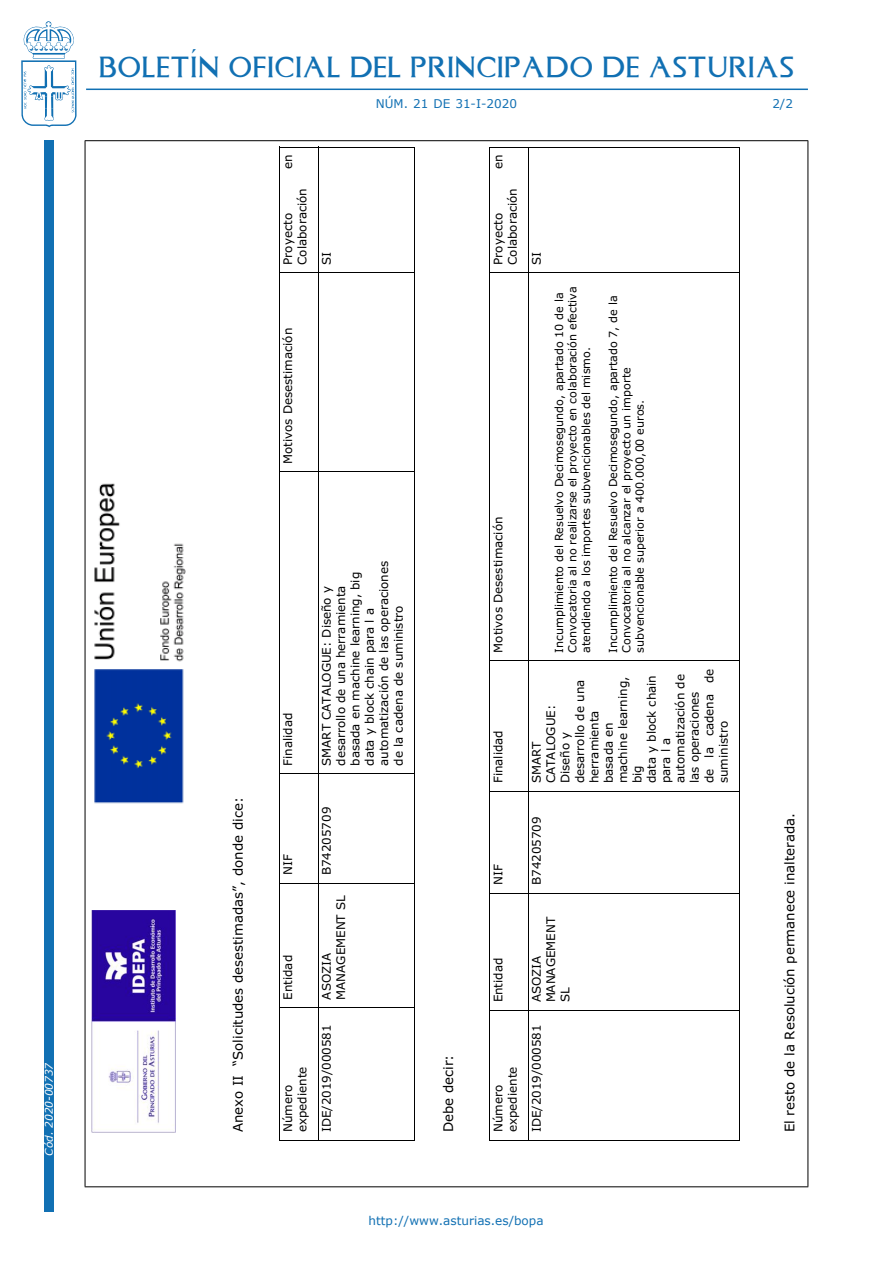
<style>
.page{position:relative;width:893px;height:1263px;background:#fff}
.page>*{position:absolute;margin:0;border:0;box-sizing:border-box;transform-origin:0 0}
.t1{font:24px "Asturica";letter-spacing:.05em;color:#1170b3}
.t2{font:13.35px "Verdana";color:#000}
.t3{font:12px "Verdana";color:#1170b3}
.t4{font:11.85px/14.4px "Verdana";color:#000}
.t5{font:11.25px/13.5px "Verdana";color:#000}
.t6{font:italic 10.5px "Verdana";color:#fff}
</style>
<div class="page">
<div style="left:44px;top:140px;width:10px;height:1072px;background:#1170b3"></div>
<svg style="left:21px;top:21px;width:56px;height:106px"></svg>
<hr style="left:86px;top:89px;width:722px;height:1px;background:#1170b3">
<hr style="left:85px;top:140px;width:723px;height:1px;background:#000">
<hr style="left:85px;top:1186px;width:723px;height:1px;background:#000">
<hr style="left:85px;top:141px;width:1px;height:1045px;background:#000">
<hr style="left:807px;top:141px;width:1px;height:1045px;background:#000">
<img style="left:91px;top:910px;width:85px;height:222px">
<img style="left:94px;top:483px;width:92px;height:321px">
<hr style="left:279px;top:1008px;width:1px;height:132px;background:#000">
<hr style="left:279px;top:774px;width:1px;height:234px;background:#000">
<hr style="left:279px;top:273px;width:1px;height:501px;background:#000">
<hr style="left:279px;top:147px;width:1px;height:126px;background:#000">
<hr style="left:280px;top:1140px;width:38px;height:1px;background:#000">
<hr style="left:280px;top:1007px;width:38px;height:1px;background:#000">
<hr style="left:280px;top:883px;width:38px;height:1px;background:#000">
<hr style="left:280px;top:773px;width:38px;height:1px;background:#000">
<hr style="left:280px;top:472px;width:38px;height:1px;background:#000">
<hr style="left:280px;top:272px;width:38px;height:1px;background:#000">
<hr style="left:280px;top:147px;width:38px;height:1px;background:#000">
<hr style="left:318px;top:1008px;width:1px;height:132px;background:#000">
<hr style="left:318px;top:774px;width:1px;height:234px;background:#000">
<hr style="left:318px;top:273px;width:1px;height:501px;background:#000">
<hr style="left:318px;top:147px;width:1px;height:126px;background:#000">
<hr style="left:319px;top:1140px;width:96px;height:1px;background:#000">
<hr style="left:414px;top:1008px;width:1px;height:132px;background:#000">
<hr style="left:319px;top:1007px;width:96px;height:1px;background:#000">
<hr style="left:414px;top:884px;width:1px;height:123px;background:#000">
<hr style="left:319px;top:883px;width:96px;height:1px;background:#000">
<hr style="left:414px;top:774px;width:1px;height:109px;background:#000">
<hr style="left:319px;top:773px;width:96px;height:1px;background:#000">
<hr style="left:414px;top:472px;width:1px;height:301px;background:#000">
<hr style="left:319px;top:472px;width:96px;height:1px;background:#000">
<hr style="left:414px;top:273px;width:1px;height:199px;background:#000">
<hr style="left:319px;top:272px;width:96px;height:1px;background:#000">
<hr style="left:414px;top:147px;width:1px;height:125px;background:#000">
<hr style="left:319px;top:147px;width:96px;height:1px;background:#000">
<hr style="left:490px;top:1011px;width:1px;height:129px;background:#000">
<hr style="left:490px;top:792px;width:1px;height:219px;background:#000">
<hr style="left:490px;top:147px;width:1px;height:645px;background:#000">
<hr style="left:490px;top:1140px;width:38px;height:1px;background:#000">
<hr style="left:490px;top:1010px;width:38px;height:1px;background:#000">
<hr style="left:490px;top:893px;width:38px;height:1px;background:#000">
<hr style="left:490px;top:791px;width:38px;height:1px;background:#000">
<hr style="left:490px;top:660px;width:38px;height:1px;background:#000">
<hr style="left:490px;top:272px;width:38px;height:1px;background:#000">
<hr style="left:490px;top:147px;width:38px;height:1px;background:#000">
<hr style="left:528px;top:1011px;width:1px;height:129px;background:#000">
<hr style="left:528px;top:792px;width:1px;height:219px;background:#000">
<hr style="left:528px;top:147px;width:1px;height:645px;background:#000">
<hr style="left:529px;top:1140px;width:211px;height:1px;background:#000">
<hr style="left:739px;top:1011px;width:1px;height:129px;background:#000">
<hr style="left:529px;top:1010px;width:211px;height:1px;background:#000">
<hr style="left:739px;top:893px;width:1px;height:117px;background:#000">
<hr style="left:529px;top:893px;width:211px;height:1px;background:#000">
<hr style="left:739px;top:792px;width:1px;height:101px;background:#000">
<hr style="left:529px;top:791px;width:211px;height:1px;background:#000">
<hr style="left:739px;top:661px;width:1px;height:130px;background:#000">
<hr style="left:529px;top:660px;width:211px;height:1px;background:#000">
<hr style="left:739px;top:273px;width:1px;height:387px;background:#000">
<hr style="left:529px;top:272px;width:211px;height:1px;background:#000">
<hr style="left:739px;top:147px;width:1px;height:125px;background:#000">
<hr style="left:529px;top:147px;width:211px;height:1px;background:#000">
<p class="t6" style="left:42px;top:1155px;width:95px;rotate:-90deg">Cód. 2020-00737</p>
<h1 class="t1" style="left:99px;top:49px;width:696px">BOLETÍN OFICIAL DEL PRINCIPADO DE ASTURIAS</h1>
<p class="t3" style="left:376px;top:96px;width:143px">núm. 21 de 31-i-2020</p>
<p class="t3" style="left:772px;top:96px;width:22px">2/2</p>
<p class="t2" style="left:229px;top:1132px;width:336px;rotate:-90deg">Anexo II “Solicitudes desestimadas”, donde dice:</p>
<p class="t4" style="left:281px;top:169px;width:16px;rotate:-90deg">en</p>
<p class="t4" style="left:295px;top:265px;width:78px;rotate:-90deg">Colaboración</p>
<p class="t4" style="left:281px;top:265px;width:53px;rotate:-90deg">Proyecto</p>
<p class="t4" style="left:319px;top:265px;width:15px;rotate:-90deg">SI</p>
<p class="t4" style="left:281px;top:464px;width:138px;rotate:-90deg">Motivos Desestimación</p>
<p class="t4" style="left:281px;top:766px;width:54px;rotate:-90deg">Finalidad</p>
<p class="t4" style="left:319px;top:766px;width:206px;rotate:-90deg">SMART CATALOGUE: Diseño y desarrollo de una herramienta basada en machine learning, big data y block chain para l a automatización de las operaciones de la cadena de suministro</p>
<p class="t4" style="left:281px;top:875px;width:22px;rotate:-90deg">NIF</p>
<p class="t4" style="left:281px;top:1000px;width:46px;rotate:-90deg">Entidad</p>
<p class="t4" style="left:281px;top:1132px;width:67px;rotate:-90deg">Número expediente</p>
<p class="t4" style="left:319px;top:875px;width:70px;rotate:-90deg">B74205709</p>
<p class="t4" style="left:319px;top:1000px;width:106px;rotate:-90deg">ASOZIA<br>MANAGEMENT SL</p>
<p class="t4" style="left:319px;top:1132px;width:109px;rotate:-90deg">IDE/2019/000581</p>
<p class="t4" style="left:491px;top:169px;width:16px;rotate:-90deg">en</p>
<p class="t4" style="left:505px;top:265px;width:78px;rotate:-90deg">Colaboración</p>
<p class="t4" style="left:491px;top:265px;width:53px;rotate:-90deg">Proyecto</p>
<p class="t4" style="left:491px;top:653px;width:138px;rotate:-90deg">Motivos Desestimación</p>
<p class="t4" style="left:491px;top:783px;width:54px;rotate:-90deg">Finalidad</p>
<p class="t4" style="left:529px;top:265px;width:15px;rotate:-90deg">SI</p>
<p class="t5" style="left:552px;top:653px;width:367px;rotate:-90deg">Incumplimiento del Resuelvo Decimosegundo, apartado 10 de la<br>Convocatoria al no realizarse el proyecto en colaboración efectiva atendiendo a los importes subvencionables del mismo.</p>
<p class="t5" style="left:606px;top:653px;width:359px;rotate:-90deg">Incumplimiento del Resuelvo Decimosegundo, apartado 7, de la<br>Convocatoria al no alcanzar el proyecto un importe subvencionable superior a 400.000,00 euros.</p>
<p class="t4" style="left:529px;top:783px;width:116px;rotate:-90deg">SMART<br>CATALOGUE:<br>Diseño y<br>desarrollo de una herramienta basada en<br>machine learning, big<br>data y block chain para l a automatización de las operaciones<br>de la cadena de suministro</p>
<p class="t4" style="left:491px;top:885px;width:22px;rotate:-90deg">NIF</p>
<p class="t4" style="left:529px;top:885px;width:70px;rotate:-90deg">B74205709</p>
<p class="t4" style="left:491px;top:1002px;width:46px;rotate:-90deg">Entidad</p>
<p class="t2" style="left:439px;top:1132px;width:79px;rotate:-90deg">Debe decir:</p>
<p class="t4" style="left:491px;top:1132px;width:67px;rotate:-90deg">Número expediente</p>
<p class="t4" style="left:529px;top:1002px;width:87px;rotate:-90deg">ASOZIA<br>MANAGEMENT<br>SL</p>
<p class="t4" style="left:529px;top:1132px;width:109px;rotate:-90deg">IDE/2019/000581</p>
<p class="t3" style="left:369px;top:1213px;width:177px">http://www.asturias.es/bopa</p>
<p class="t2" style="left:780px;top:1132px;width:321px;rotate:-90deg">El resto de la Resolución permanece inalterada.</p>
</div>
